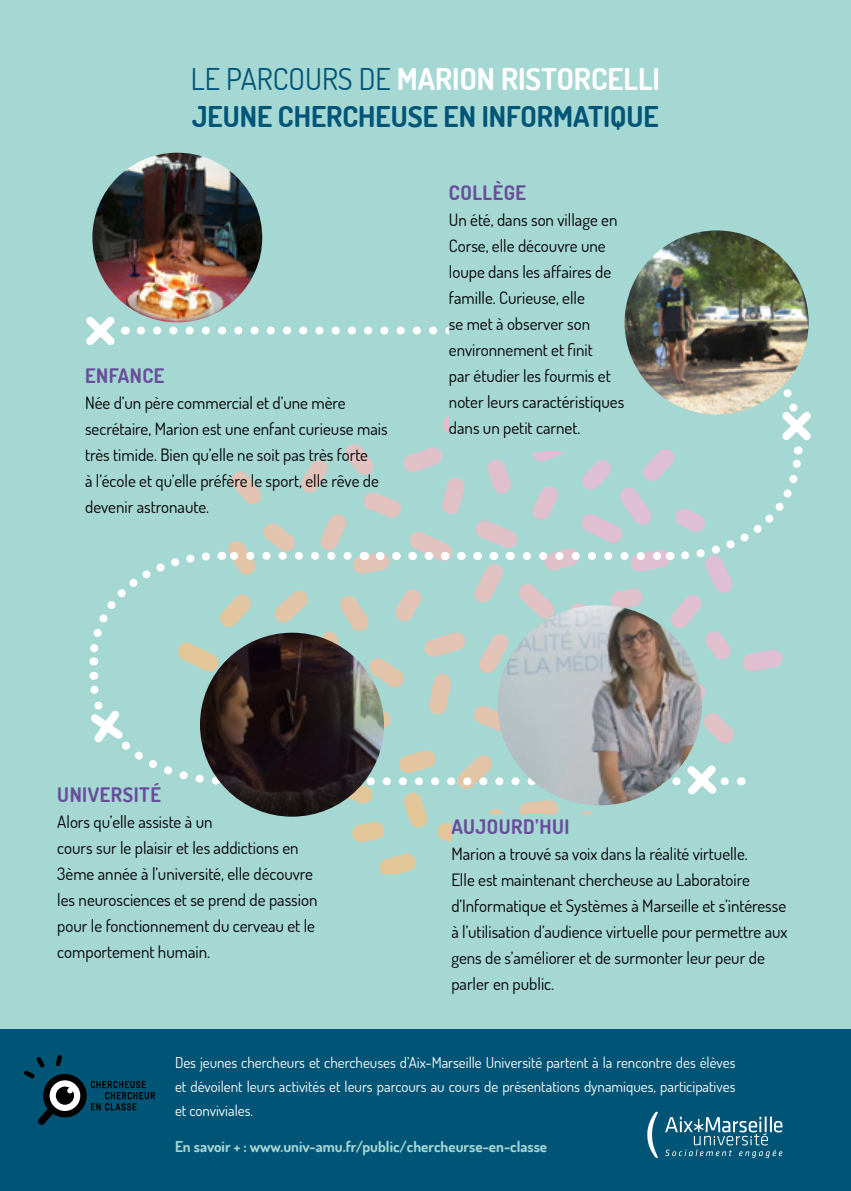
<style>
.page{position:relative;width:851px;height:1191px;background:#fff}
.page>*{position:absolute;margin:0;border:0;box-sizing:border-box;transform-origin:0 0}
.t1{font:700 30px "Dosis";color:#fff}
.t2{font:700 28.6px "Dosis";color:#057}
.t3{font:700 20px "Dosis";letter-spacing:.025em;color:#684e9a}
.t4{font:17px/26px "Dosis";color:#000}
.t5{font:15px/24px "Dosis";color:#fff;text-align:justify}
.t6{font:700 15px "Dosis";color:#a5d7d3}
.s1{font-weight:400;color:#057}
</style>
<div class="page">
<div style="left:0;top:0;width:850px;height:1191px;background:#a5d7d3"></div>
<img style="left:92px;top:153px;width:170px;height:169px;border-radius:85px">
<img style="left:624px;top:230px;width:184px;height:184px;border-radius:92px">
<svg style="left:86px;top:309px;width:725px;height:565px"></svg>
<div style="left:0;top:1029px;width:850px;height:162px;background:#057"></div>
<svg style="left:24px;top:1055px;width:131px;height:69px"></svg>
<svg style="left:647px;top:1111px;width:10px;height:47px"></svg>
<svg style="left:665px;top:1116px;width:117px;height:42px"></svg>
<h1 class="t1" style="left:191px;top:59px;width:470px"><span class="s1">LE PARCOURS DE</span> MARION RISTORCELLI</h1>
<h2 class="t2" style="left:192px;top:98px;width:468px">JEUNE CHERCHEUSE EN INFORMATIQUE</h2>
<p class="t3" style="left:85px;top:363px;width:81px">ENFANCE</p>
<p class="t4" style="left:85px;top:389px;width:304px">Née d’un père commercial et d’une mère secrétaire, Marion est une enfant curieuse mais très timide. Bien qu’elle ne soit pas très forte<br>à l’école et qu’elle préfère le sport, elle rêve de devenir astronaute.</p>
<p class="t3" style="left:449px;top:179px;width:79px">COLLÈGE</p>
<p class="t4" style="left:449px;top:206px;width:177px">Un été, dans son village en<br>Corse, elle découvre une loupe dans les affaires de famille. Curieuse, elle<br>se met à observer son environnement et finit<br>par étudier les fourmis et noter leurs caractéristiques dans un petit carnet.</p>
<p class="t3" style="left:57px;top:781px;width:105px">UNIVERSITÉ</p>
<p class="t4" style="left:57px;top:808px;width:261px">Alors qu’elle assiste à un<br>cours sur le plaisir et les addictions en 3ème année à l’université, elle découvre les neurosciences et se prend de passion pour le fonctionnement du cerveau et le comportement humain.</p>
<p class="t3" style="left:451px;top:814px;width:120px">AUJOURD’HUI</p>
<p class="t4" style="left:451px;top:840px;width:338px">Marion a trouvé sa voix dans la réalité virtuelle.<br>Elle est maintenant chercheuse au Laboratoire d’Informatique et Systèmes à Marseille et s’intéresse à l’utilisation d’audience virtuelle pour permettre aux gens de s’améliorer et de surmonter leur peur de parler en public.</p>
<p class="t5" style="left:175px;top:1050px;width:562px">Des jeunes chercheurs et chercheuses d’Aix-Marseille Université partent à la rencontre des élèves et dévoilent leurs activités et leurs parcours au cours de présentations dynamiques, participatives et conviviales.</p>
<p class="t6" style="left:175px;top:1137px;width:373px">En savoir + : www.univ-amu.fr/public/chercheurse-en-classe</p>
</div>
